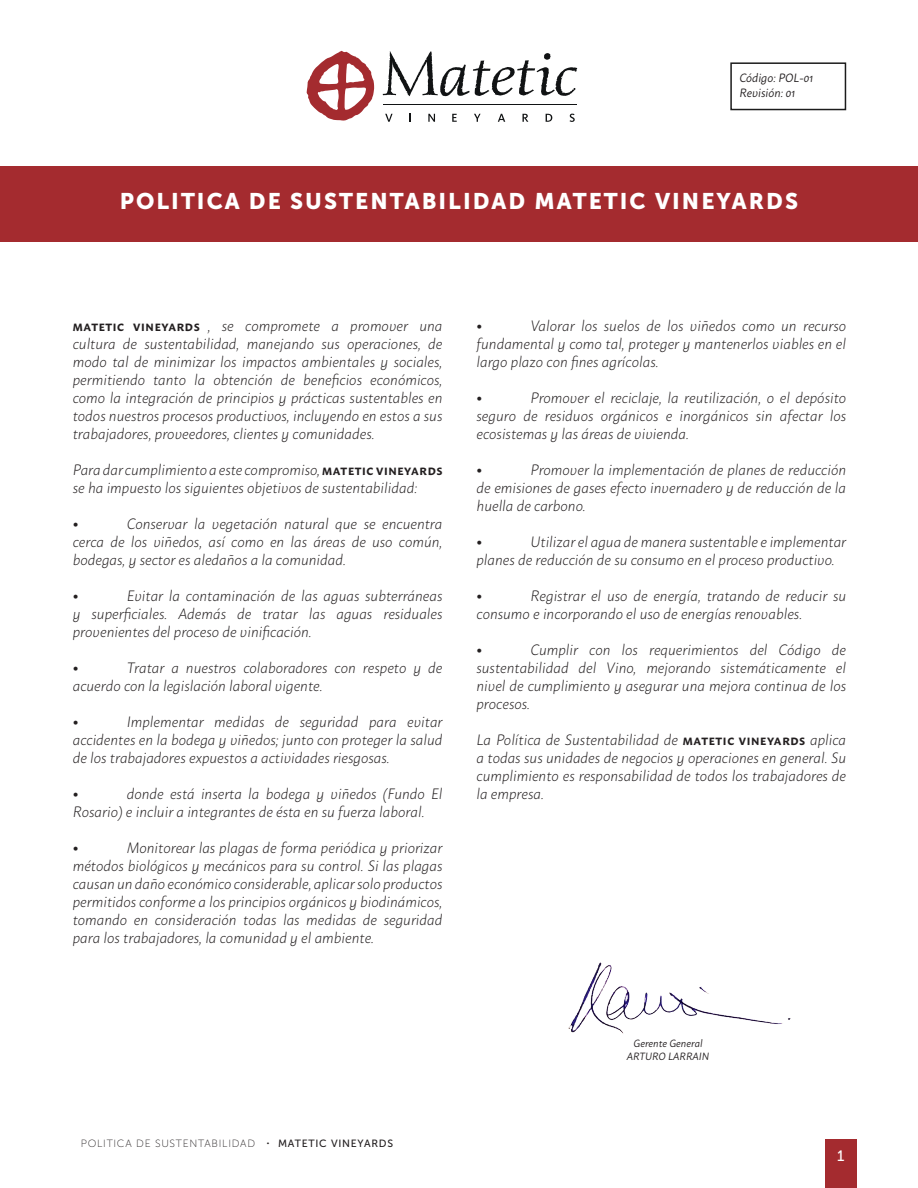
<style>
.page{position:relative;width:918px;height:1188px;background:#fff}
.page>*{position:absolute;margin:0;border:0;box-sizing:border-box;transform-origin:0 0}
.t1{font:22.5px "Museo Sans 900";letter-spacing:.09em;color:#fff}
.Estilo_de_párrafo_1{font:italic 300 15px/18px "Macho";color:#231f20;text-align:justify}
.Estilo_de_párrafo_1-2{font:15px "Museo Sans 100";color:#231f20}
.t2{font:15px "Museo Sans 500";color:#fff}
.t3{font:italic 12px "Macho";color:#231f20}
.t4{font:10.5px "Museo Sans 100";letter-spacing:.07em;color:#231f20}
.t5{font:italic 10.5px "Macho";color:#231f20}
.s1{font-weight:700;font-style:normal;font-size:10.5px}
.s2{font-family:"Macho";font-weight:300}
.s3{font-family:"Museo Sans 500"}
</style>
<div class="page">
<svg style="left:383px;top:51px;width:194px;height:45px"></svg>
<svg style="left:307px;top:51px;width:67px;height:70px"></svg>
<svg style="left:385px;top:114px;width:8px;height:8px"></svg>
<svg style="left:428px;top:114px;width:7px;height:8px"></svg>
<svg style="left:452px;top:114px;width:5px;height:8px"></svg>
<svg style="left:474px;top:114px;width:7px;height:8px"></svg>
<svg style="left:498px;top:114px;width:7px;height:8px"></svg>
<svg style="left:523px;top:114px;width:5px;height:8px"></svg>
<svg style="left:546px;top:114px;width:6px;height:8px"></svg>
<svg style="left:570px;top:114px;width:5px;height:8px"></svg>
<hr style="left:383px;top:104px;width:194px;height:1px;background:#111314">
<div style="left:0;top:166px;width:918px;height:75px;background:#a42b2f"></div>
<img style="left:568px;top:962px;width:223px;height:72px">
<div style="left:730px;top:62px;width:116px;height:48px;border:2px solid #1c1c1c"></div>
<div style="left:825px;top:1140px;width:32px;height:48px;background:#a42b2f"></div>
<p class="t3" style="left:739px;top:68px;width:75px">Código: POL-01</p>
<p class="t3" style="left:739px;top:82px;width:57px">Revisión: 01</p>
<p class="t1" style="left:120px;top:189px;width:680px">POLITICA DE SUSTENTABILIDAD MATETIC VINEYARDS</p>
<p class="Estilo_de_párrafo_1" style="left:73px;top:316px;width:371px"><span class="s1">MATETIC VINEYARDS</span> , se compromete a promover una cultura de sustentabilidad, manejando sus operaciones, de modo tal de minimizar los impactos ambientales y sociales, permitiendo tanto la obtención de beneficios económicos, como la integración de principios y prácticas sustentables en todos nuestros procesos productivos, incluyendo en estos a sus trabajadores, proveedores, clientes y comunidades.</p>
<p class="Estilo_de_párrafo_1" style="left:73px;top:460px;width:371px">Para dar cumplimiento a este compromiso, <span class="s1">MATETIC VINEYARDS </span>se ha impuesto los siguientes objetivos de sustentabilidad:</p>
<p class="Estilo_de_párrafo_1-2" style="left:73px;top:516px;width:7px">•</p>
<p class="Estilo_de_párrafo_1" style="left:73px;top:514px;width:371px;text-indent:54px">Conservar la vegetación natural que se encuentra cerca de los viñedos, así como en las áreas de uso común, bodegas, y sector es aledaños a la comunidad.</p>
<p class="Estilo_de_párrafo_1-2" style="left:73px;top:588px;width:7px">•</p>
<p class="Estilo_de_párrafo_1" style="left:73px;top:586px;width:371px;text-indent:54px">Evitar la contaminación de las aguas subterráneas y superficiales. Además de tratar las aguas residuales provenientes del proceso de vinificación.</p>
<p class="Estilo_de_párrafo_1-2" style="left:73px;top:660px;width:7px">•</p>
<p class="Estilo_de_párrafo_1" style="left:73px;top:658px;width:371px;text-indent:54px">Tratar a nuestros colaboradores con respeto y de acuerdo con la legislación laboral vigente.</p>
<p class="Estilo_de_párrafo_1-2" style="left:73px;top:714px;width:7px">•</p>
<p class="Estilo_de_párrafo_1" style="left:73px;top:712px;width:371px;text-indent:54px">Implementar medidas de seguridad para evitar accidentes en la bodega y viñedos; junto con proteger la salud de los trabajadores expuestos a actividades riesgosas.</p>
<p class="Estilo_de_párrafo_1-2" style="left:73px;top:786px;width:7px">•</p>
<p class="Estilo_de_párrafo_1" style="left:73px;top:784px;width:371px;text-indent:54px">donde está inserta la bodega y viñedos (Fundo El<br>Rosario) e incluir a integrantes de ésta en su fuerza laboral.</p>
<p class="Estilo_de_párrafo_1-2" style="left:73px;top:840px;width:7px">•</p>
<p class="Estilo_de_párrafo_1" style="left:73px;top:838px;width:371px;text-indent:54px">Monitorear las plagas de forma periódica y priorizar métodos biológicos y mecánicos para su control. Si las plagas causan un daño económico considerable, aplicar solo productos permitidos conforme a los principios orgánicos y biodinámicos, tomando en consideración todas las medidas de seguridad para los trabajadores, la comunidad y el ambiente.</p>
<p class="Estilo_de_párrafo_1" style="left:477px;top:316px;width:371px;text-indent:54px">Valorar los suelos de los viñedos como un recurso fundamental y como tal, proteger y mantenerlos viables en el largo plazo con fines agrícolas.</p>
<p class="Estilo_de_párrafo_1-2" style="left:477px;top:390px;width:7px">•</p>
<p class="Estilo_de_párrafo_1-2" style="left:477px;top:318px;width:7px">•</p>
<p class="Estilo_de_párrafo_1" style="left:477px;top:388px;width:371px;text-indent:54px">Promover el reciclaje, la reutilización, o el depósito seguro de residuos orgánicos e inorgánicos sin afectar los ecosistemas y las áreas de vivienda.</p>
<p class="Estilo_de_párrafo_1-2" style="left:477px;top:462px;width:7px">•</p>
<p class="Estilo_de_párrafo_1" style="left:477px;top:460px;width:371px;text-indent:54px">Promover la implementación de planes de reducción de emisiones de gases efecto invernadero y de reducción de la huella de carbono.</p>
<p class="Estilo_de_párrafo_1-2" style="left:477px;top:534px;width:7px">•</p>
<p class="Estilo_de_párrafo_1" style="left:477px;top:532px;width:371px;text-indent:54px">Utilizar el agua de manera sustentable e implementar planes de reducción de su consumo en el proceso productivo.</p>
<p class="Estilo_de_párrafo_1-2" style="left:477px;top:588px;width:7px">•</p>
<p class="Estilo_de_párrafo_1" style="left:477px;top:586px;width:371px;text-indent:54px">Registrar el uso de energía, tratando de reducir su consumo e incorporando el uso de energías renovables.</p>
<p class="Estilo_de_párrafo_1-2" style="left:477px;top:642px;width:7px">•</p>
<p class="Estilo_de_párrafo_1" style="left:477px;top:640px;width:371px;text-indent:54px">Cumplir con los requerimientos del Código de sustentabilidad del Vino, mejorando sistemáticamente el nivel de cumplimiento y asegurar una mejora continua de los procesos.</p>
<p class="Estilo_de_párrafo_1" style="left:477px;top:730px;width:371px">La Política de Sustentabilidad de <span class="s1">MATETIC VINEYARDS</span> aplica a todas sus unidades de negocios y operaciones en general. Su cumplimiento es responsabilidad de todos los trabajadores de la empresa.</p>
<p class="t4" style="left:81px;top:1138px;width:314px">POLITICA DE SUSTENTABILIDAD <span class="s2">•</span> <span class="s3">MATETIC VINEYARDS</span></p>
<p class="t5" style="left:633px;top:1035px;width:71px">Gerente General</p>
<p class="t5" style="left:627px;top:1047px;width:84px">ARTURO LARRAIN</p>
<p class="t2" style="left:837px;top:1147px;width:9px">1</p>
</div>
